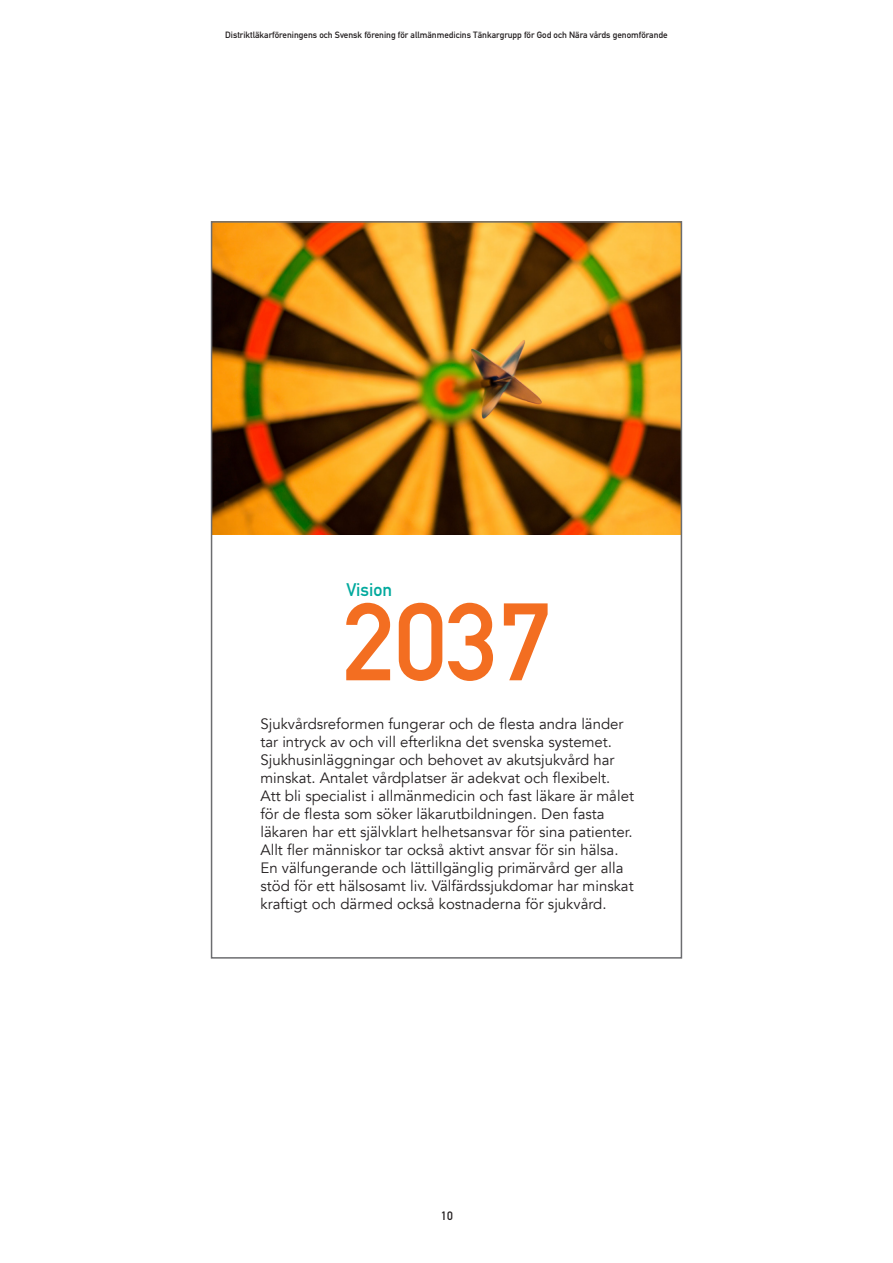
<style>
.page{position:relative;width:893px;height:1263px;background:#fff}
.page>*{position:absolute;margin:0;border:0;box-sizing:border-box;transform-origin:0 0}
.t1{font:108px "DIN Mittelschrift";color:#f36e21}
.t2{font:18px "DIN Mittelschrift";color:#00a99d}
.t3{font:15px/18px "Avenir";color:#231f20}
.t4{font:12px "DIN Mittelschrift";color:#231f20}
.t5{font:9px "DIN Mittelschrift";color:#231f20}
</style>
<div class="page">
<img style="left:214px;top:224px;width:465px;height:311px">
<div style="left:211px;top:221px;width:471px;height:738px;border:2px solid #6c6d70"></div>
<p class="t5" style="left:225px;top:30px;width:444px">Distriktläkarföreningens och Svensk förening för allmänmedicins Tänkargrupp för God och Nära vårds genomförande</p>
<p class="t2" style="left:347px;top:579px;width:47px">Vision</p>
<p class="t1" style="left:343px;top:579px;width:209px">2037</p>
<p class="t3" style="left:260px;top:715px;width:375px">Sjukvårdsreformen fungerar och de flesta andra länder tar intryck av och vill efterlikna det svenska systemet.<br>Sjukhusinläggningar och behovet av akutsjukvård har minskat. Antalet vårdplatser är adekvat och flexibelt.<br>Att bli specialist i allmänmedicin och fast läkare är målet för de flesta som söker läkarutbildningen. Den fasta läkaren har ett självklart helhetsansvar för sina patienter.<br>Allt fler människor tar också aktivt ansvar för sin hälsa.<br>En välfungerande och lättillgänglig primärvård ger alla stöd för ett hälsosamt liv. Välfärdssjukdomar har minskat kraftigt och därmed också kostnaderna för sjukvård.</p>
<p class="t4" style="left:441px;top:1208px;width:13px">10</p>
</div>
